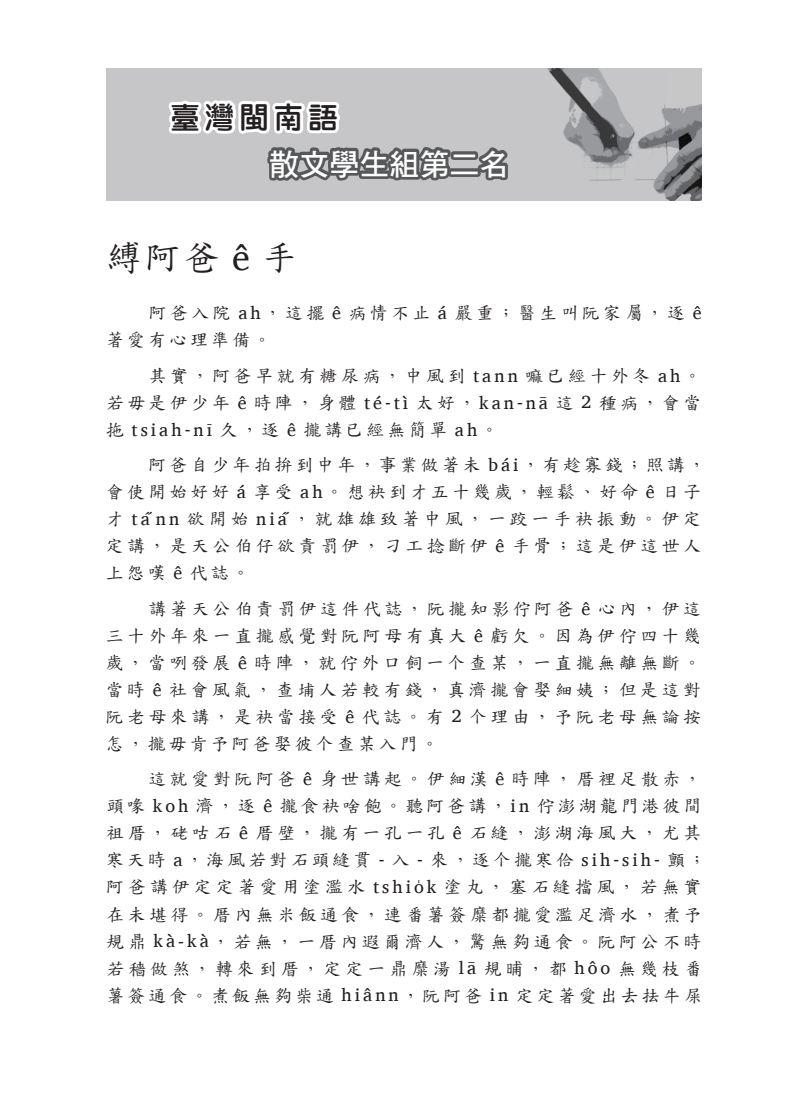
<style>
.page{position:relative;width:808px;height:1106px;background:#fff}
.page>*{position:absolute;margin:0;border:0;box-sizing:border-box;transform-origin:0 0}
.t1{font:36px "twkai";color:#231f20}
.t2{font:30px "DF Hei Std W7";color:#fff}
.t3{font:30px "DF Yuan Std W8";letter-spacing:.15em;color:#231f20}
.t4{font:18px/27px "twkai";letter-spacing:.19em;color:#231f20}
.t5{font:18px/27px "twkai";letter-spacing:.17em;color:#231f20}
.s1{font-family:"Charis SIL"}
</style>
<div class="page">
<img style="left:106px;top:68px;width:596px;height:132px">
<svg style="left:165px;top:97px;width:289px;height:89px"></svg>
<div style="left:451px;top:151px;width:27px;height:9px;border:6px solid #57585a"></div>
<div style="left:448px;top:168px;width:33px;height:9px;border:6px solid #57585a"></div>
<svg style="left:467px;top:142px;width:45px;height:41px;background:#8d8d8f"></svg>
<h2 class="t3" style="left:170px;top:101px;width:169px">臺灣閩南語</h2>
<h2 class="t2" style="left:269px;top:148px;width:241px">散文學生組第二名</h2>
<h1 class="t1" style="left:106px;top:233px;width:193px">縛阿爸 <span class="s1">ê</span> 手</h1>
<p class="t4" style="left:106px;top:299px;width:597px;text-indent:43px">阿爸入院 <span class="s1">ah</span>，這擺 <span class="s1">ê</span> 病情不止 <span class="s1">á</span> 嚴重；醫生叫阮家屬，逐 <span class="s1">ê</span>著愛有心理準備。</p>
<p class="t4" style="left:106px;top:361px;width:597px;text-align:justify;text-indent:43px">其實，阿爸早就有糖尿病，中風到 <span class="s1">tann</span> 嘛已經十外冬 <span class="s1">ah</span>。若毋是伊少年 <span class="s1">ê</span> 時陣，身體 <span class="s1">té-tì</span> 太好，<span class="s1">kan-nā</span> 這 <span class="s1">2</span> 種病，會當拖 <span class="s1">tsiah-nī</span> 久，逐 <span class="s1">ê</span> 攏講已經無簡單 <span class="s1">ah</span>。</p>
<p class="t5" style="left:106px;top:451px;width:602px;text-indent:43px">阿爸自少年拍拚到中年，事業做著未 <span class="s1">bái</span>，有趁寡錢；照講，會使開始好好 <span class="s1">á</span> 享受 <span class="s1">ah</span>。想袂到才五十幾歲，輕鬆、好命 <span class="s1">ê</span> 日子才 <span class="s1">ta</span>̋<span class="s1">nn</span> 欲開始 <span class="s1">nia</span>̋，就雄雄致著中風，一跤一手袂振動。伊定定講，是天公伯仔欲責罰伊，刁工捻斷伊 <span class="s1">ê</span> 手骨；這是伊這世人上怨嘆 <span class="s1">ê</span> 代誌。</p>
<p class="t4" style="left:106px;top:594px;width:597px;text-align:justify;text-indent:43px">講著天公伯責罰伊這件代誌，阮攏知影佇阿爸 <span class="s1">ê</span> 心內，伊這三十外年來一直攏感覺對阮阿母有真大 <span class="s1">ê</span> 虧欠。因為伊佇四十幾歲，當咧發展 <span class="s1">ê</span> 時陣，就佇外口飼一个查某，一直攏無離無斷。當時 <span class="s1">ê</span> 社會風氣，查埔人若較有錢，真濟攏會娶細姨；但是這對阮老母來講，是袂當接受 <span class="s1">ê</span> 代誌。有 <span class="s1">2</span> 个理由，予阮老母無論按怎，攏毋肯予阿爸娶彼个查某入門。</p>
<p class="t4" style="left:106px;top:765px;width:601px;text-indent:42px">這就愛對阮阿爸 <span class="s1">ê</span> 身世講起。伊細漢 <span class="s1">ê</span> 時陣，厝裡足散赤，頭喙 <span class="s1">koh</span> 濟，逐 <span class="s1">ê</span> 攏食袂啥飽。聽阿爸講，<span class="s1">in</span> 佇澎湖龍門港彼間祖厝，硓咕石 <span class="s1">ê</span> 厝壁，攏有一孔一孔 <span class="s1">ê</span> 石縫，澎湖海風大，尤其寒天時 <span class="s1">a</span>，海風若對石頭縫貫 <span class="s1">-</span> 入 <span class="s1">-</span> 來，逐个攏寒佮 <span class="s1">sih-sih-</span> 顫；阿爸講伊定定著愛用塗濫水 <span class="s1">tshio̍k</span> 塗丸，塞石縫擋風，若無實在未堪得。厝內無米飯通食，連番薯簽糜都攏愛濫足濟水，煮予規鼎 <span class="s1">kà-kà</span>，若無，一厝內遐爾濟人，驚無夠通食。阮阿公不時若穡做煞，轉來到厝，定定一鼎糜湯 <span class="s1">lā</span> 規晡，都 <span class="s1">hôo</span> 無幾枝番薯簽通食。煮飯無夠柴通 <span class="s1">hiânn</span>，阮阿爸 <span class="s1">in</span> 定定著愛出去抾牛屎</p>
</div>
